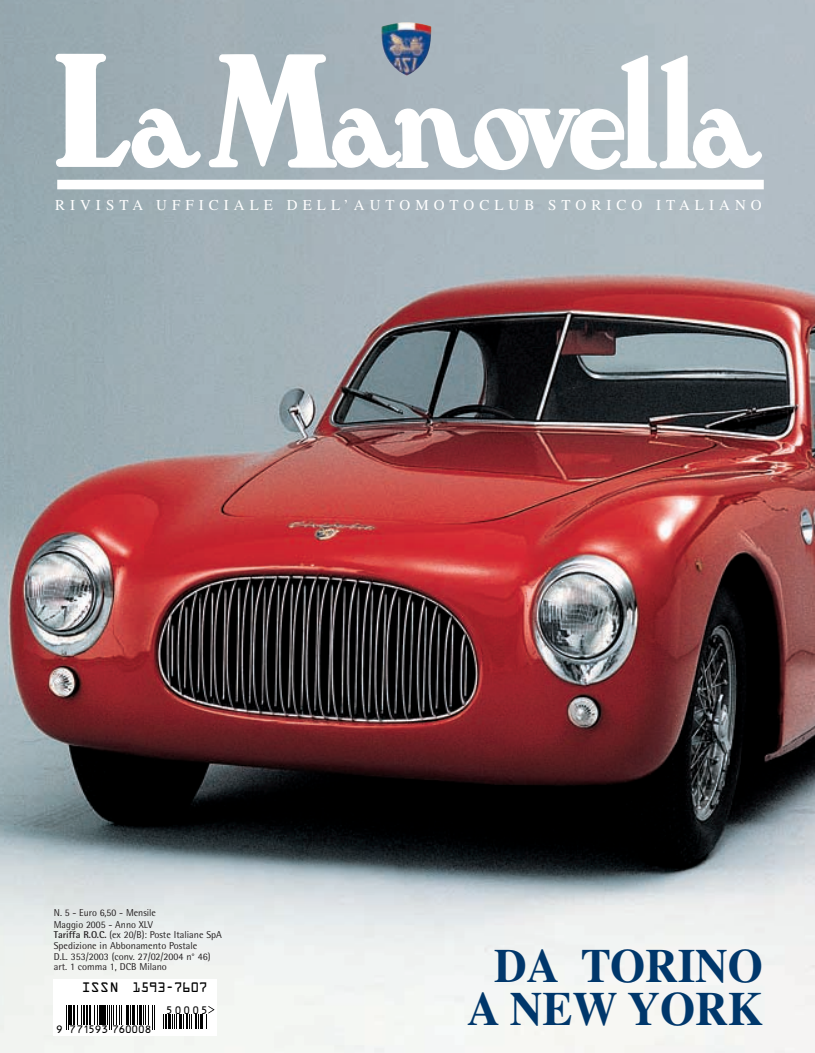
<style>
.page{position:relative;width:815px;height:1053px;background:#fff}
.page>*{position:absolute;margin:0;border:0;box-sizing:border-box;transform-origin:0 0}
.t1{font:700 47.5px/43.8px "Times";color:#00376b;text-align:center;scale:.95 1}
.t2{font:15px "Times";letter-spacing:.335em;color:#fff}
.t3{font:12px "Optical Alpha";letter-spacing:.12em;color:#000}
.t4{font:10px/10.8px "Rotis Semi Sans";color:#231f20}
.t5{font:9.88px "Optical Beta";letter-spacing:.07em;color:#000}
.t6{font:9.88px "Optical Beta";letter-spacing:.09em;color:#000}
.s1{font-weight:700}
</style>
<div class="page">
<img style="left:0;top:1px;width:814px;height:1051px">
<svg style="left:209px;top:53px;width:554px;height:118px"></svg>
<svg style="left:55px;top:53px;width:146px;height:115px"></svg>
<div style="left:58px;top:180px;width:705px;height:8px;background:#fff"></div>
<img style="left:381px;top:22px;width:50px;height:54px">
<div style="left:53px;top:979px;width:164px;height:56px;background:#fff"></div>
<svg style="left:66px;top:1005px;width:3px;height:24px"></svg>
<hr style="left:70px;top:1004px;width:2px;height:20px;background:#000">
<hr style="left:73px;top:1004px;width:2px;height:20px;background:#000">
<svg style="left:77px;top:1005px;width:5px;height:19px"></svg>
<hr style="left:83px;top:1004px;width:2px;height:20px;background:#000">
<hr style="left:86px;top:1004px;width:2px;height:20px;background:#000">
<hr style="left:89px;top:1004px;width:2px;height:20px;background:#000">
<svg style="left:94px;top:1005px;width:4px;height:19px"></svg>
<hr style="left:99px;top:1004px;width:2px;height:20px;background:#000">
<hr style="left:102px;top:1004px;width:4px;height:20px;background:#000">
<svg style="left:107px;top:1005px;width:15px;height:24px"></svg>
<hr style="left:126px;top:1004px;width:3px;height:20px;background:#000">
<svg style="left:130px;top:1005px;width:1px;height:19px"></svg>
<hr style="left:132px;top:1004px;width:3px;height:20px;background:#000">
<svg style="left:137px;top:1005px;width:1px;height:19px"></svg>
<hr style="left:139px;top:1004px;width:3px;height:20px;background:#000">
<svg style="left:145px;top:1005px;width:10px;height:24px"></svg>
<svg style="left:163px;top:1014px;width:4px;height:15px"></svg>
<hr style="left:168px;top:1014px;width:3px;height:15px;background:#000">
<svg style="left:174px;top:1014px;width:3px;height:15px"></svg>
<hr style="left:179px;top:1014px;width:3px;height:15px;background:#000">
<svg style="left:183px;top:1006px;width:32px;height:23px"></svg>
<h2 class="t2" style="left:55px;top:199px;width:708px">RIVISTA UFFICIALE DELL’AUTOMOTOCLUB STORICO ITALIANO</h2>
<p class="t4" style="left:54px;top:908px;width:170px">N. 5 - Euro 6,50 - Mensile<br>Maggio 2005 - Anno XLV<br><span class="s1">Tariffa R.O.C.</span> (ex 20/B): Poste Italiane SpA<br>Spedizione in Abbonamento Postale<br>D.L. 353/2003 (conv. 27/02/2004 n° 46) art. 1 comma 1, DCB Milano</p>
<p class="t3" style="left:83px;top:981px;width:126px">ISSN 1593-7607</p>
<p class="t5" style="left:57px;top:1024px;width:96px">9 771593 760008</p>
<p class="t6" style="left:167px;top:1004px;width:42px">50005</p>
<h1 class="t1" style="left:467px;top:948px;width:313px">DA TORINO<br>A NEW YORK</h1>
</div>
